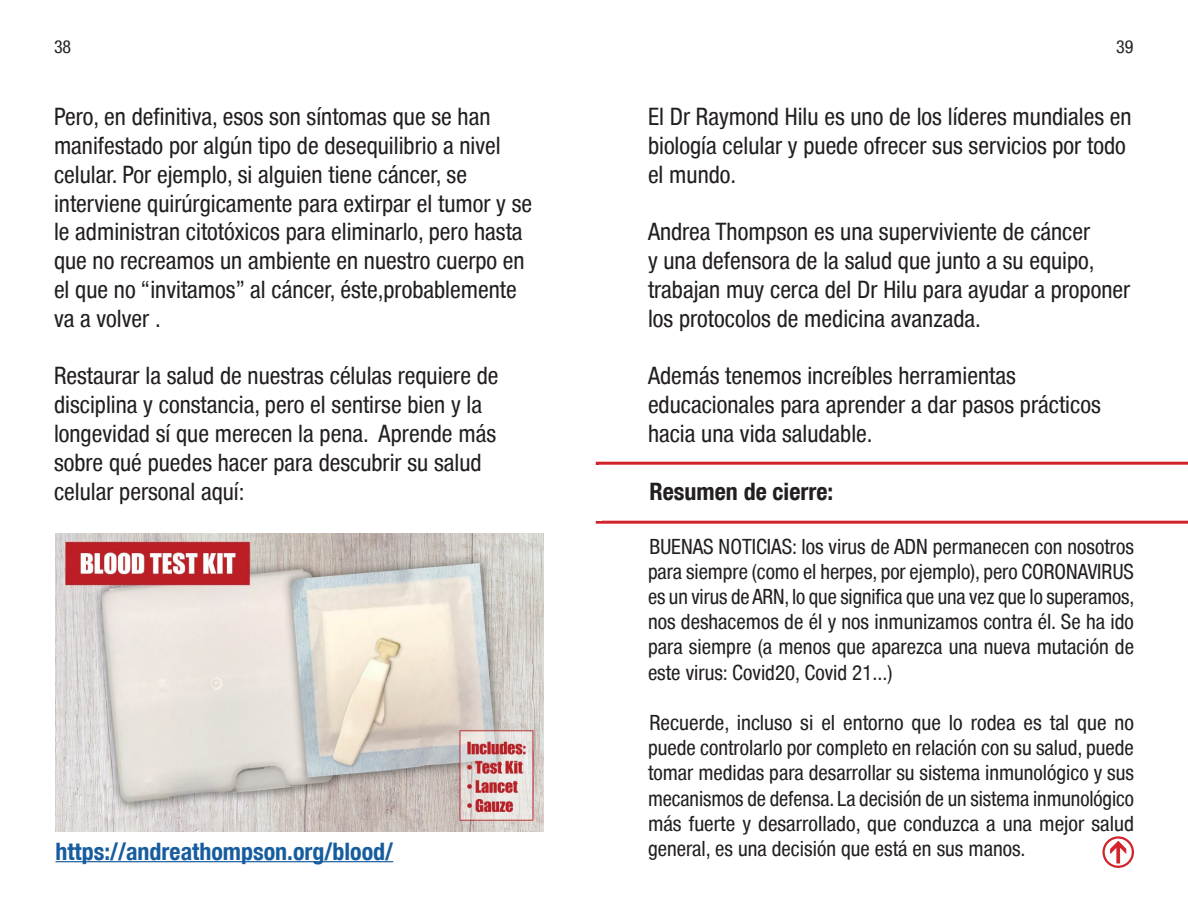
<style>
.page{position:relative;width:1188px;height:918px;background:#fff}
.page>*{position:absolute;margin:0;border:0;box-sizing:border-box;transform-origin:0 0}
.Plain_Text{font:condensed 24px/28.8px "Helvetica Neue Condensed";color:#231f20}
.Book_Body_Text_1{font:700 condensed 24px "Helvetica Neue Condensed";color:#175d9e}
.Book_Body_Text_1-2{font:700 condensed 24px "Helvetica Neue Condensed";color:#231f20}
.Book_Body_Text_1-3{font:condensed 21px/25.2px "Helvetica Neue Condensed";color:#231f20;text-align:justify}
.t1{font:condensed 18px "Helvetica Neue Condensed";color:#231f20}
</style>
<div class="page">
<hr style="left:56px;top:861px;width:337px;height:1px;background:#175d9e">
<img style="left:56px;top:533px;width:488px;height:298px">
<svg style="left:596px;top:462px;width:592px;height:62px"></svg>
<div style="left:594px;top:465px;width:7px;height:56px;background:#fff"></div>
<svg style="left:1110px;top:840px;width:17px;height:24px"></svg>
<div style="left:1102px;top:836px;width:32px;height:32px;border:2px solid #d1232a;border-radius:50%"></div>
<p class="t1" style="left:54px;top:36px;width:19px">38</p>
<p class="t1" style="left:1116px;top:36px;width:19px">39</p>
<p class="Plain_Text" style="left:54px;top:102px;width:480px">Pero, en definitiva, esos son síntomas que se han manifestado por algún tipo de desequilibrio a nivel celular. Por ejemplo, si alguien tiene cáncer, se interviene quirúrgicamente para extirpar el tumor y se le administran citotóxicos para eliminarlo, pero hasta que no recreamos un ambiente en nuestro cuerpo en el que no “invitamos” al cáncer, éste,probablemente va a volver .</p>
<p class="Plain_Text" style="left:54px;top:361px;width:446px">Restaurar la salud de nuestras células requiere de disciplina y constancia, pero el sentirse bien y la longevidad sí que merecen la pena. Aprende más sobre qué puedes hacer para descubrir su salud celular personal aquí:</p>
<p class="Book_Body_Text_1" style="left:56px;top:837px;width:339px">https://andreathompson.org/blood/</p>
<p class="Plain_Text" style="left:648px;top:102px;width:485px">El Dr Raymond Hilu es uno de los líderes mundiales en biología celular y puede ofrecer sus servicios por todo el mundo.</p>
<p class="Plain_Text" style="left:648px;top:217px;width:484px">Andrea Thompson es una superviviente de cáncer<br>y una defensora de la salud que junto a su equipo, trabajan muy cerca del Dr Hilu para ayudar a proponer los protocolos de medicina avanzada.</p>
<p class="Plain_Text" style="left:648px;top:361px;width:454px">Además tenemos increíbles herramientas educacionales para aprender a dar pasos prácticos hacia una vida saludable.</p>
<p class="Book_Body_Text_1-2" style="left:650px;top:476px;width:185px">Resumen de cierre:</p>
<p class="Book_Body_Text_1-3" style="left:648px;top:533px;width:488px">BUENAS NOTICIAS: los virus de ADN permanecen con nosotros para siempre (como el herpes, por ejemplo), pero CORONAVIRUS es un virus de ARN, lo que significa que una vez que lo superamos, nos deshacemos de él y nos inmunizamos contra él. Se ha ido para siempre (a menos que aparezca una nueva mutación de este virus: Covid20, Covid 21...)</p>
<p class="Book_Body_Text_1-3" style="left:648px;top:710px;width:488px">Recuerde, incluso si el entorno que lo rodea es tal que no puede controlarlo por completo en relación con su salud, puede tomar medidas para desarrollar su sistema inmunológico y sus mecanismos de defensa. La decisión de un sistema inmunológico más fuerte y desarrollado, que conduzca a una mejor salud general, es una decisión que está en sus manos.</p>
</div>
